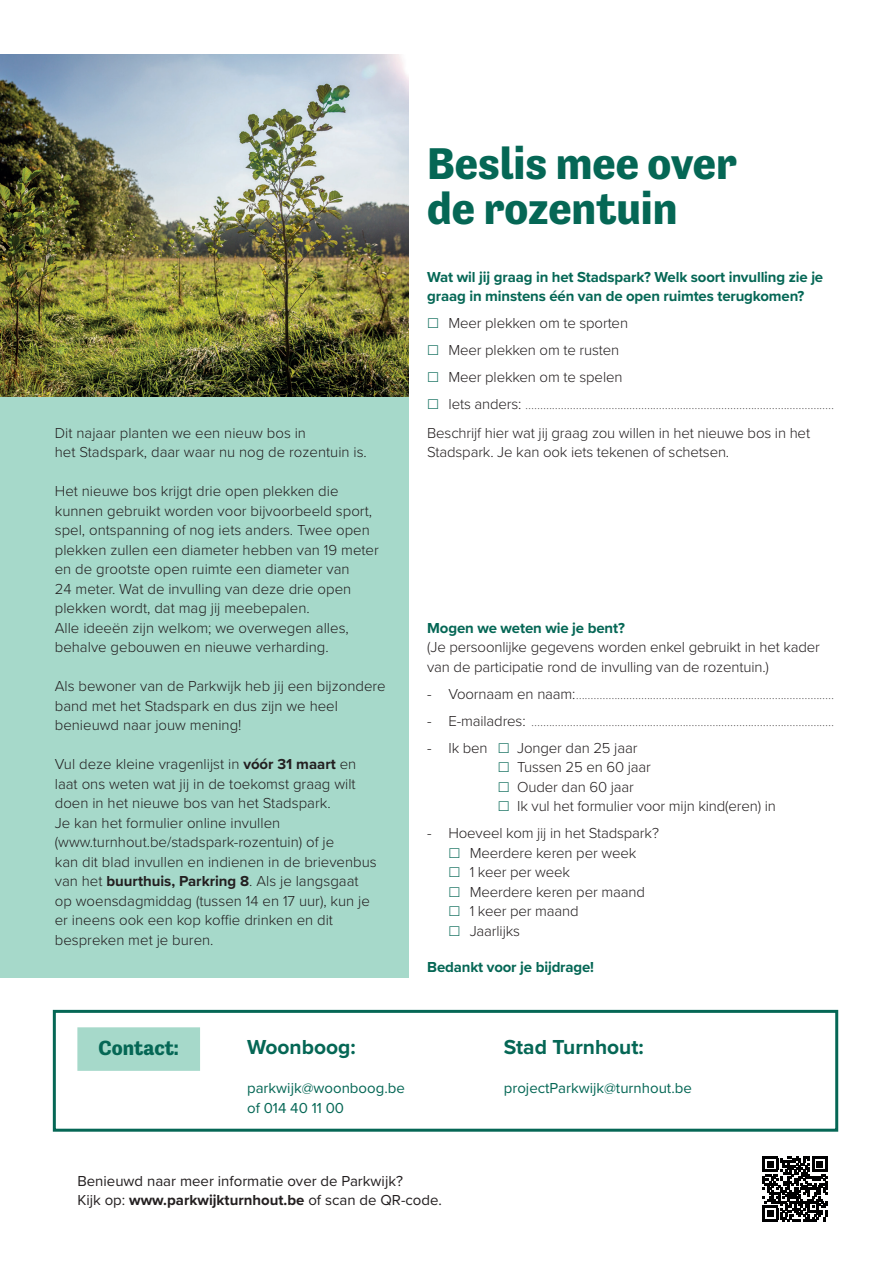
<style>
.page{position:relative;width:893px;height:1263px;background:#fff}
.page>*{position:absolute;margin:0;border:0;box-sizing:border-box;transform-origin:0 0}
.t1{font:700 45.6px/45.6px "Tenso";color:#056755}
.t2{font:700 21px "Proxima Nova";color:#056755}
.t3{font:700 21px "Tenso";color:#056755}
.t4{font:300 15px/19.5px "Proxima Nova";color:#231f20}
.t5{font:100 15px "Proxima Nova T";color:#231f20}
.t6{font:700 15px/19.5px "Proxima Nova";letter-spacing:-.01em;color:#056755}
.t7{font:15px/19.5px "Proxima Nova";color:#231f20}
.t8{font:15px/19.5px "Proxima Nova";color:#056755}
.s1{font-weight:700}
.s2{font-family:"Proxima Nova";font-weight:300}
</style>
<div class="page">
<div style="left:53px;top:1010px;width:785px;height:122px;border:3px solid #056755"></div>
<div style="left:77px;top:1027px;width:123px;height:44px;background:#a6d9ca"></div>
<svg style="left:762px;top:1156px;width:66px;height:65px"></svg>
<div style="left:0;top:368px;width:408px;height:610px;background:#a6d9ca"></div>
<img style="left:0;top:54px;width:408px;height:343px">
<p class="t4" style="left:55px;top:422px;width:314px">Dit najaar planten we een nieuw bos in<br>het Stadspark, daar waar nu nog de rozentuin is.</p>
<p class="t4" style="left:55px;top:481px;width:326px">Het nieuwe bos krijgt drie open plekken die kunnen gebruikt worden voor bijvoorbeeld sport, spel, ontspanning of nog iets anders. Twee open plekken zullen een diameter hebben van 19 meter en de grootste open ruimte een diameter van<br>24 meter. Wat de invulling van deze drie open plekken wordt, dat mag jij meebepalen.<br>Alle ideeën zijn welkom; we overwegen alles, behalve gebouwen en nieuwe verharding.</p>
<p class="t4" style="left:55px;top:676px;width:332px">Als bewoner van de Parkwijk heb jij een bijzondere band met het Stadspark en dus zijn we heel benieuwd naar jouw mening!</p>
<p class="t4" style="left:55px;top:754px;width:323px">Vul deze kleine vragenlijst in <span class="s1">vóór 31 maart</span> en laat ons weten wat jij in de toekomst graag wilt doen in het nieuwe bos van het Stadspark.<br>Je kan het formulier online invullen (www.turnhout.be/stadspark-rozentuin) of je<br>kan dit blad invullen en indienen in de brievenbus van het <span class="s1">buurthuis, Parkring 8</span>. Als je langsgaat op woensdagmiddag (tussen 14 en 17 uur), kun je er ineens ook een kop koffie drinken en dit bespreken met je buren.</p>
<h1 class="t1" style="left:427px;top:140px;width:311px">Beslis mee over de rozentuin</h1>
<p class="t6" style="left:427px;top:267px;width:397px">Wat wil jij graag in het Stadspark? Welk soort invulling zie je graag in minstens één van de open ruimtes terugkomen?</p>
<p class="t4" style="left:448px;top:309px;width:181px;line-height:27px">Meer plekken om te sporten<br>Meer plekken om te rusten<br>Meer plekken om te spelen</p>
<p class="t5" style="left:448px;top:393px;width:387px"><span class="s2">Iets anders:</span> ........................................................................................................</p>
<p class="t4" style="left:427px;top:422px;width:384px">Beschrijf hier wat jij graag zou willen in het nieuwe bos in het<br>Stadspark. Je kan ook iets tekenen of schetsen.</p>
<p class="t6" style="left:427px;top:618px;width:199px">Mogen we weten wie je bent?</p>
<p class="t4" style="left:427px;top:637px;width:394px">(Je persoonlijke gegevens worden enkel gebruikt in het kader van de participatie rond de invulling van de rozentuin.)</p>
<p class="t5" style="left:427px;top:683px;width:409px"><span class="s2">- Voornaam en naam:</span>.......................................................................................</p>
<p class="t5" style="left:427px;top:710px;width:409px"><span class="s2">- E-mailadres:</span> ......................................................................................................</p>
<p class="t4" style="left:427px;top:737px;width:62px">- Ik ben</p>
<p class="t4" style="left:517px;top:737px;width:260px">Jonger dan 25 jaar<br>Tussen 25 en 60 jaar<br>Ouder dan 60 jaar<br>Ik vul het formulier voor mijn kind(eren) in</p>
<p class="t4" style="left:470px;top:823px;width:191px;text-indent:-43px">- Hoeveel kom jij in het Stadspark?<br>Meerdere keren per week<br>1 keer per week<br>Meerdere keren per maand<br>1 keer per maand<br>Jaarlijks</p>
<p class="t6" style="left:427px;top:957px;width:168px">Bedankt voor je bijdrage!</p>
<h2 class="t3" style="left:99px;top:1036px;width:82px">Contact:</h2>
<h2 class="t2" style="left:247px;top:1031px;width:110px">Woonboog:</h2>
<p class="t8" style="left:247px;top:1078px;width:159px">parkwijk@woonboog.be of 014 40 11 00</p>
<h2 class="t2" style="left:504px;top:1031px;width:141px">Stad Turnhout:</h2>
<p class="t8" style="left:504px;top:1078px;width:190px">projectParkwijk@turnhout.be</p>
<p class="t7" style="left:77px;top:1170px;width:366px">Benieuwd naar meer informatie over de Parkwijk?<br>Kijk op: <span class="s1">www.parkwijkturnhout.be</span> of scan de QR-code.</p>
</div>
